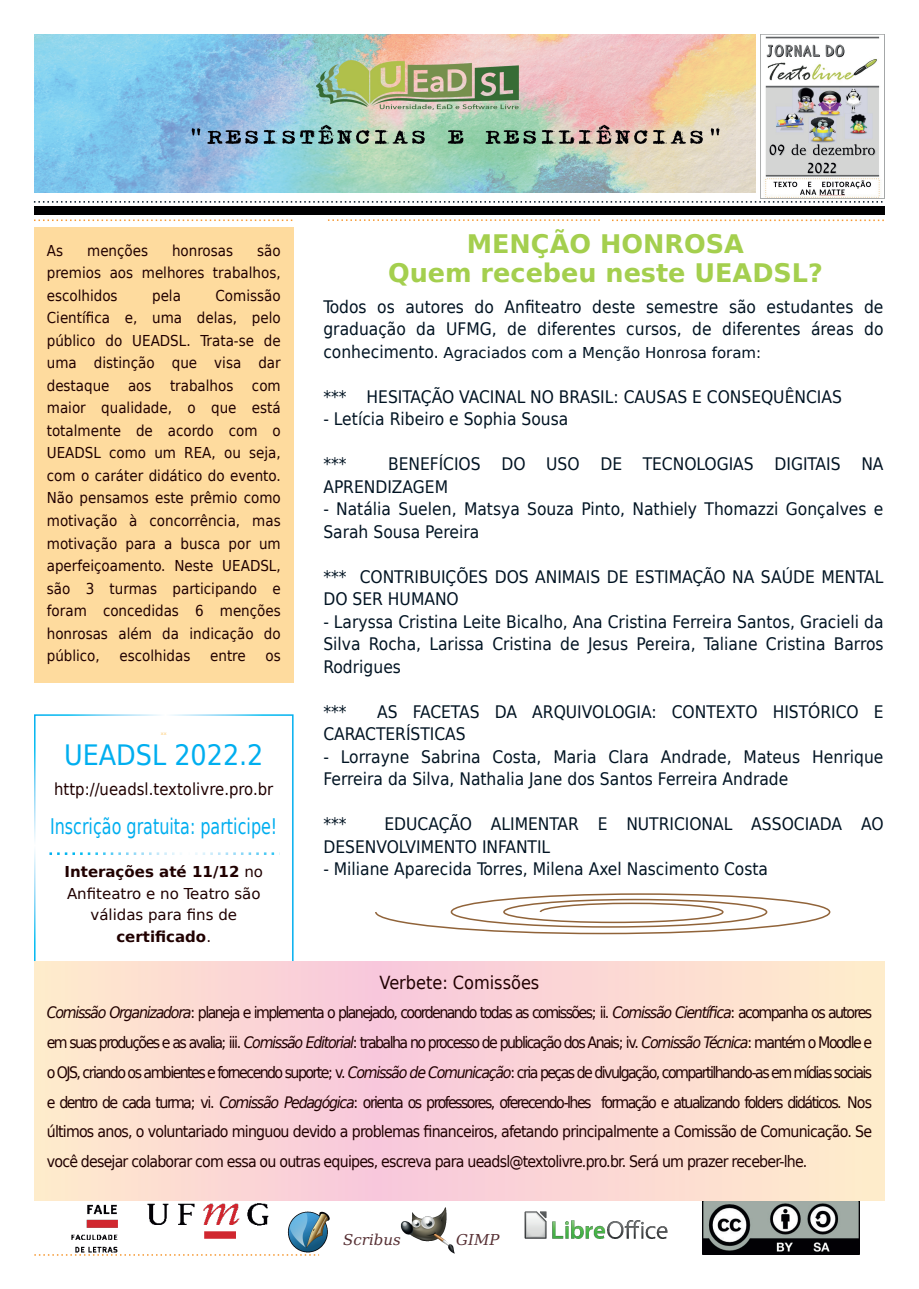
<style>
.page{position:relative;width:919px;height:1289px;background:#fff}
.page>*{position:absolute;margin:0;border:0;box-sizing:border-box;transform-origin:0 0}
.t1{font:28.05px "DejaVu Sans";color:#00aeef;scale:.91 1}
.t2{font:700 25.5px/29.7px "DejaVu Sans";color:#a4cf4e;text-align:center}
.t3{font:21.45px "DejaVu Sans Condensed";color:#00aeef;scale:.83 1}
.t4{font:18px "DejaVu Sans Condensed";color:#200000}
.t5{font:17.25px/22.5px "DejaVu Sans Condensed";color:#001322}
.t6{font:16.5px "DejaVu Sans Condensed";letter-spacing:.005em;color:#200000}
.t7{font:15.75px/29.7px "DejaVu Sans Condensed";letter-spacing:-.05em;color:#200000;text-align:justify}
.t8{font:15px/22.5px "DejaVu Sans Condensed";color:#200000;text-align:justify}
.t9{font:15px/21.6px "DejaVu Sans";color:#200000;text-align:center}
.t10{font:15px "DejaVu Sans";color:#001322}
.t11{font:italic 15px "DejaVu Serif";color:#562f33}
.t12{font:700 4.5px "DejaVu Sans";color:#fedb9e}
.s1{font-weight:700}
.s2{font-family:"DejaVu Sans Condensed";font-size:17.25px}
.s3{font-style:italic}
</style>
<div class="page">
<img style="left:760px;top:34px;width:124px;height:165px">
<div style="left:34px;top:227px;width:259px;height:455px;background:#fedb9e"></div>
<svg style="left:34px;top:201px;width:849px;height:2px"></svg>
<svg style="left:612px;top:219px;width:272px;height:2px"></svg>
<div style="left:34px;top:206px;width:850px;height:8px;background:#000001"></div>
<svg style="left:34px;top:219px;width:259px;height:2px"></svg>
<img style="left:34px;top:34px;width:721px;height:159px">
<svg style="left:328px;top:219px;width:272px;height:2px"></svg>
<img style="left:69px;top:1200px;width:204px;height:53px">
<img style="left:400px;top:1207px;width:55px;height:47px">
<img style="left:524px;top:1211px;width:144px;height:27px">
<svg style="left:34px;top:1254px;width:285px;height:1px"></svg>
<img style="left:287px;top:1211px;width:43px;height:42px">
<img style="left:702px;top:1200px;width:157px;height:54px">
<div style="left:34px;top:714px;width:259px;height:250px;border:2px solid #fff"></div>
<svg style="left:34px;top:961px;width:850px;height:239px;background:#fbd9d3"></svg>
<svg style="left:49px;top:852px;width:226px;height:3px"></svg>
<svg style="left:375px;top:893px;width:456px;height:42px"></svg>
<p class="t8" style="left:47px;top:239px;width:18px">As</p>
<p class="t8" style="left:87px;top:239px;width:62px">menções</p>
<p class="t8" style="left:172px;top:239px;width:63px">honrosas</p>
<p class="t8" style="left:47px;top:239px;width:235px;text-indent:210px">são premios aos melhores trabalhos, escolhidos</p>
<p class="t8" style="left:47px;top:284px;width:235px;text-indent:169px">Comissão Científica e, uma delas, pelo público do UEADSL. Trata-se de uma distinção que visa dar destaque aos trabalhos com maior qualidade, o que está totalmente de acordo com o UEADSL como um REA, ou seja, com o caráter didático do evento.<br>Não pensamos este prêmio como motivação à concorrência, mas motivação para a busca por um aperfeiçoamento. Neste UEADSL, são 3 turmas participando e foram concedidas 6 menções honrosas além da indicação do público,</p>
<p class="t8" style="left:152px;top:284px;width:30px">pela</p>
<p class="t8" style="left:120px;top:644px;width:72px">escolhidas</p>
<p class="t8" style="left:210px;top:644px;width:37px">entre</p>
<p class="t8" style="left:265px;top:644px;width:17px">os</p>
<p class="t12" style="left:161px;top:731px;width:7px">xx</p>
<h1 class="t1" style="left:64px;top:739px;width:221px">UEADSL 2022.2</h1>
<p class="t6" style="left:54px;top:779px;width:221px">http://ueadsl.textolivre.pro.br</p>
<p class="t3" style="left:50px;top:814px;width:275px">Inscrição gratuita: participe!</p>
<p class="t9" style="left:65px;top:861px;width:200px"><span class="s1">Interações até 11/12</span> no<br>Anfiteatro e no Teatro são válidas para fins de <span class="s1">certificado</span>.</p>
<h2 class="t2" style="left:388px;top:229px;width:436px">MENÇÃO HONROSA<br>Quem recebeu neste UEADSL?</h2>
<p class="t5" style="left:323px;top:295px;width:561px">Todos os autores do Anfiteatro deste semestre são estudantes de graduação da UFMG, de diferentes cursos, de diferentes áreas do</p>
<p class="t10" style="left:323px;top:344px;width:439px"><span class="s2">conhecimento.</span> Agraciados com a Menção Honrosa foram:</p>
<p class="t5" style="left:323px;top:385px;width:520px">*** HESITAÇÃO VACINAL NO BRASIL: CAUSAS E CONSEQUÊNCIAS</p>
<p class="t5" style="left:323px;top:408px;width:247px">- Letícia Ribeiro e Sophia Sousa</p>
<p class="t5" style="left:323px;top:453px;width:25px">***</p>
<p class="t5" style="left:323px;top:453px;width:561px;text-indent:65px">BENEFÍCIOS DO USO DE TECNOLOGIAS DIGITAIS NA<br>APRENDIZAGEM</p>
<p class="t5" style="left:323px;top:498px;width:561px">- Natália Suelen, Matsya Souza Pinto, Nathiely Thomazzi Gonçalves e<br>Sarah Sousa Pereira</p>
<p class="t5" style="left:323px;top:565px;width:561px">*** CONTRIBUIÇÕES DOS ANIMAIS DE ESTIMAÇÃO NA SAÚDE MENTAL<br>DO SER HUMANO</p>
<p class="t5" style="left:323px;top:610px;width:561px;text-align:justify">- Laryssa Cristina Leite Bicalho, Ana Cristina Ferreira Santos, Gracieli da Silva Rocha, Larissa Cristina de Jesus Pereira, Taliane Cristina Barros Rodrigues</p>
<p class="t5" style="left:323px;top:700px;width:25px">***</p>
<p class="t5" style="left:323px;top:700px;width:561px;text-indent:54px">AS FACETAS DA ARQUIVOLOGIA: CONTEXTO HISTÓRICO E<br>CARACTERÍSTICAS</p>
<p class="t5" style="left:323px;top:745px;width:561px">- Lorrayne Sabrina Costa, Maria Clara Andrade, Mateus Henrique<br>Ferreira da Silva, Nathalia Jane dos Santos Ferreira Andrade</p>
<p class="t5" style="left:323px;top:813px;width:25px">***</p>
<p class="t5" style="left:323px;top:813px;width:561px;text-indent:61px">EDUCAÇÃO ALIMENTAR E NUTRICIONAL ASSOCIADA AO<br>DESENVOLVIMENTO INFANTIL</p>
<p class="t5" style="left:323px;top:858px;width:446px">- Miliane Aparecida Torres, Milena Axel Nascimento Costa</p>
<p class="t4" style="left:379px;top:972px;width:161px">Verbete: Comissões</p>
<p class="t7" style="left:47px;top:998px;width:826px"><span class="s3">Comissão Organizadora</span>: planeja e implementa o planejado, coordenando todas as comissões; ii. <span class="s3">Comissão Científica</span>: acompanha os autores em suas produções e as avalia; iii. <span class="s3">Comissão Editorial</span>: trabalha no processo de publicação dos Anais; iv. <span class="s3">Comissão Técnica</span>: mantém o Moodle e o OJS, criando os ambientes e fornecendo suporte; v. <span class="s3">Comissão de Comunicação</span>: cria peças de divulgação, compartilhando-as em mídias sociais e dentro de cada turma; vi. <span class="s3">Comissão Pedagógica</span>: orienta os professores, oferecendo-lhes formação e atualizando folders didáticos. Nos últimos anos, o voluntariado minguou devido a problemas financeiros, afetando principalmente a Comissão de Comunicação. Se você desejar colaborar com essa ou outras equipes, escreva para ueadsl@textolivre.pro.br. Será um prazer receber-lhe.</p>
<p class="t11" style="left:343px;top:1230px;width:59px">Scribus</p>
<p class="t11" style="left:456px;top:1230px;width:45px">GIMP</p>
</div>
